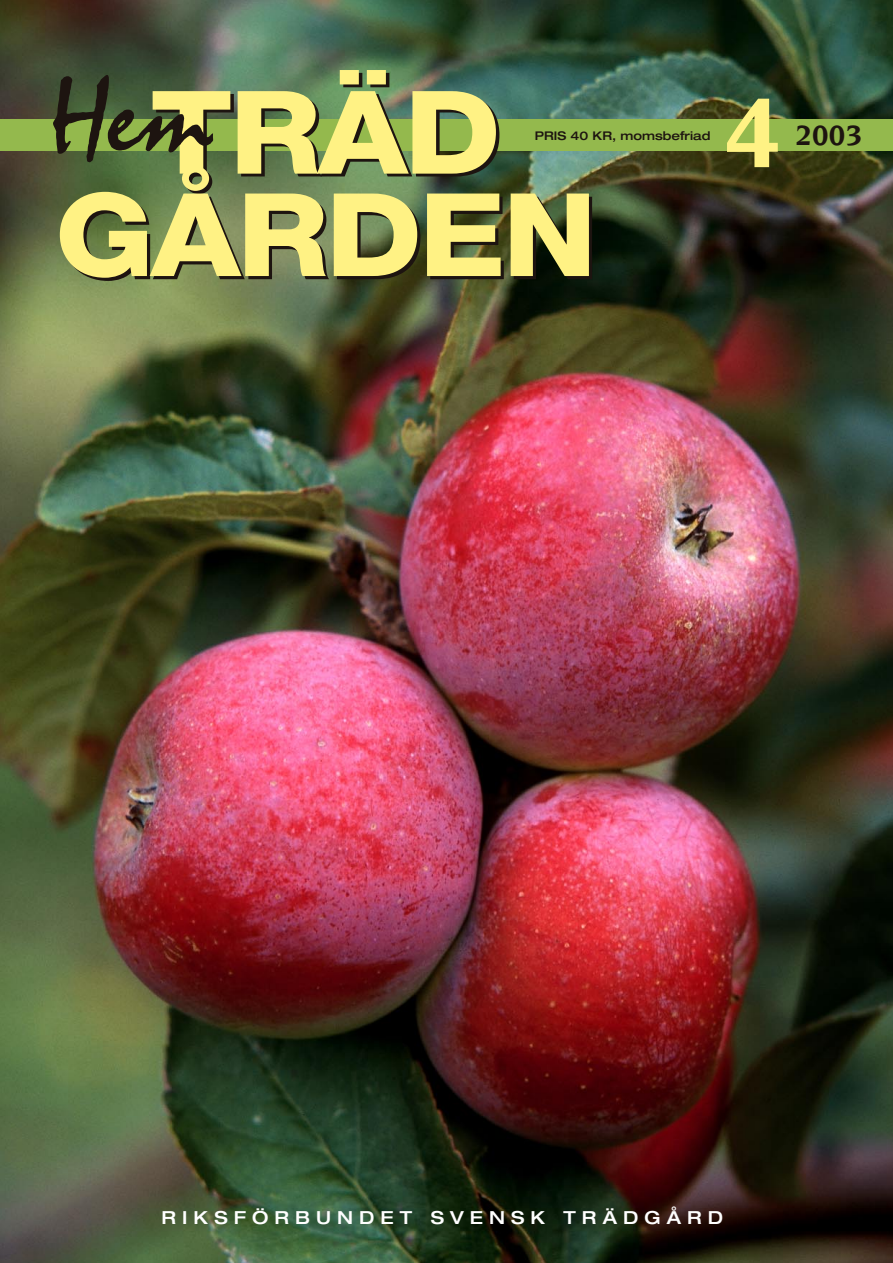
<style>
.page{position:relative;width:893px;height:1263px;background:#fff}
.page>*{position:absolute;margin:0;border:0;box-sizing:border-box;transform-origin:0 0}
.t1{font:800 115.5px "Helvetica Neue";letter-spacing:-.025em;color:#fff284;scale:1.1 1}
.t2{font:108.9px "Mistral";color:#1d1410}
.t3{font:700 108px "Novarese";color:#fff284}
.t4{font:700 30px "Novarese";color:#1d1410}
.t5{font:500 expanded 18px "Helvetica Neue";letter-spacing:.335em;color:#fff}
.t6{font:500 expanded 12px "Helvetica Neue";color:#1d1410}
</style>
<div class="page">
<img style="left:0;top:0;width:893px;height:1263px">
<div style="left:0;top:119px;width:893px;height:32px;background:#94b94d"></div>
<p class="t1" style="left:150px;top:64px;width:320px">TRÄD</p>
<p class="t2" style="left:53px;top:53px;width:161px">Hem</p>
<p class="t6" style="left:535px;top:128px;width:177px">PRIS 40 KR, momsbefriad</p>
<p class="t1" style="left:55px;top:166px;width:494px">GÅRDEN</p>
<p class="t3" style="left:722px;top:71px;width:62px">4</p>
<p class="t4" style="left:796px;top:118px;width:68px">2003</p>
<p class="t5" style="left:162px;top:1207px;width:563px">RIKSFÖRBUNDET SVENSK TRÄDGÅRD</p>
</div>
